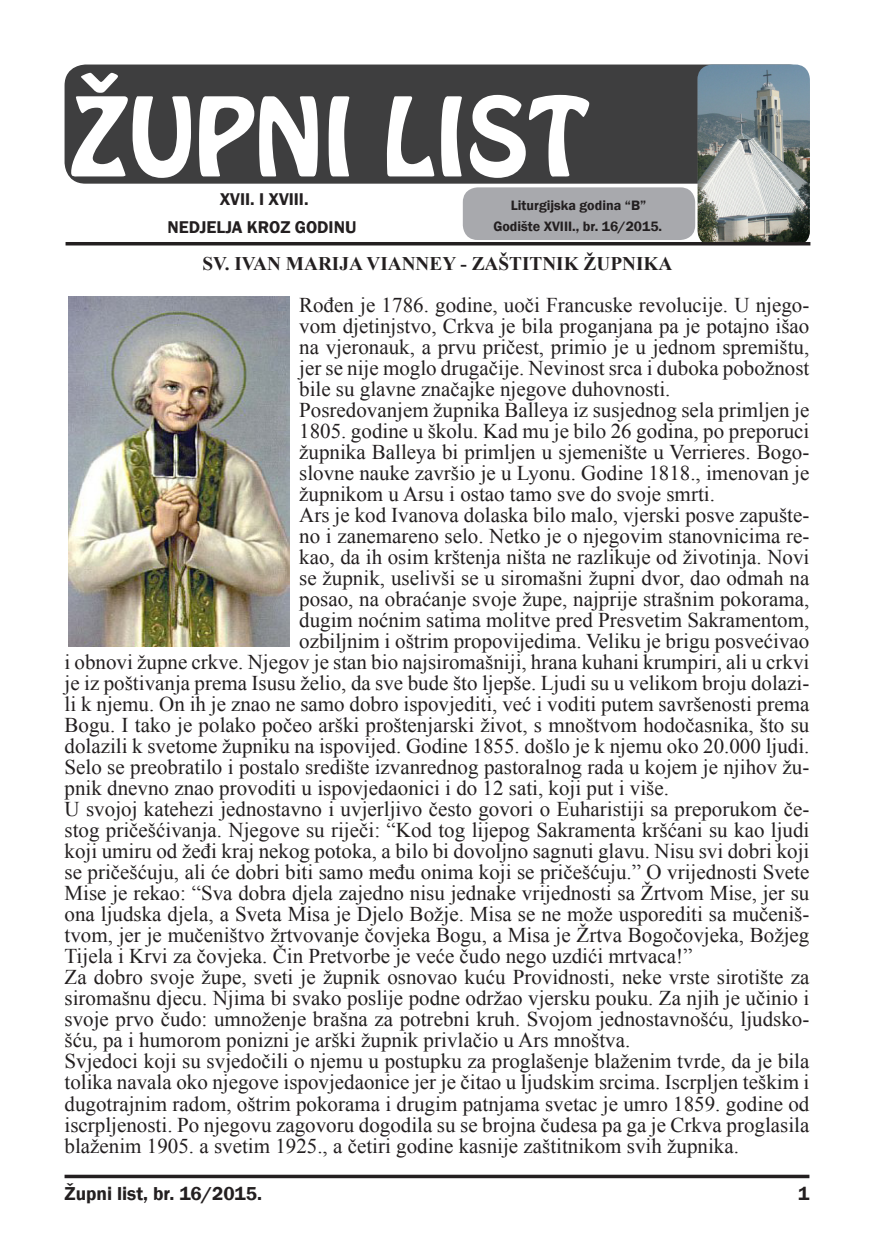
<style>
.page{position:relative;width:874px;height:1241px;background:#fff}
.page>*{position:absolute;margin:0;border:0;box-sizing:border-box;transform-origin:0 0}
.t1{font:96.25px "Hobo Std";color:#fff}
.t2{font:21px/21px "Times New Roman";color:#231f20;text-align:justify}
.t3{font:700 19.25px "Times New Roman";color:#231f20}
.Tekst{font:600 19.25px "Franklin Gothic";color:#231f20}
.Normalni_tekst{font:600 17.5px "Franklin Gothic";color:#231f20}
.Normalni_tekst-2{font:600 14px "Franklin Gothic";color:#231f20}
</style>
<div class="page">
<div style="left:462px;top:187px;width:232px;height:53px;background:#a8a9ad;border-radius:15px"></div>
<div style="left:64px;top:64px;width:745px;height:120px;background:#3e3e3f;border-radius:21px"></div>
<img style="left:697px;top:64px;width:112px;height:182px">
<hr style="left:64px;top:1174px;width:745px;height:3px;background:#231f20">
<hr style="left:65px;top:242px;width:745px;height:3px;background:#231f20">
<img style="left:68px;top:296px;width:221px;height:350px">
<p class="t1" style="left:70px;top:70px;width:521px">ŽUPNI LIST</p>
<p class="Normalni_tekst" style="left:220px;top:188px;width:90px">XVII. I XVIII.</p>
<p class="Normalni_tekst" style="left:167px;top:216px;width:190px">NEDJELJA KROZ GODINU</p>
<p class="Normalni_tekst-2" style="left:510px;top:197px;width:137px">Liturgijska godina “B”</p>
<p class="Normalni_tekst-2" style="left:493px;top:218px;width:170px">Godište XVIII., br. 16/2015.</p>
<p class="t3" style="left:202px;top:250px;width:471px">SV. IVAN MARIJA VIANNEY - ZAŠTITNIK ŽUPNIKA</p>
<p class="t2" style="left:299px;top:294px;width:511px">Rođen je 1786. godine, uoči Francuske revolucije. U njego&shy;vom djetinjstvo, Crkva je bila proganjana pa je potajno išao na vjeronauk, a prvu pričest, primio je u jednom spremištu, jer se nije moglo drugačije. Nevinost srca i duboka pobožnost bile su glavne značajke njegove duhovnosti.</p>
<p class="t2" style="left:299px;top:399px;width:511px">Posredovanjem župnika Balleya iz susjednog sela primljen je 1805. godine u školu. Kad mu je bilo 26 godina, po preporuci župnika Balleya bi primljen u sjemenište u Verrieres. Bogo&shy;slovne nauke završio je u Lyonu. Godine 1818., imenovan je župnikom u Arsu i ostao tamo sve do svoje smrti.</p>
<p class="t2" style="left:299px;top:504px;width:511px">Ars je kod Ivanova dolaska bilo malo, vjerski posve zapušte-</p>
<p class="t2" style="left:299px;top:525px;width:511px">no i zanemareno selo. Netko je o njegovim stanovnicima re-</p>
<p class="t2" style="left:299px;top:546px;width:511px">kao, da ih osim krštenja ništa ne razlikuje od životinja. Novi</p>
<p class="t2" style="left:299px;top:567px;width:511px">se župnik, uselivši se u siromašni župni dvor, dao odmah na</p>
<p class="t2" style="left:299px;top:588px;width:511px">posao, na obraćanje svoje župe, najprije strašnim pokorama,</p>
<p class="t2" style="left:299px;top:609px;width:511px">dugim noćnim satima molitve pred Presvetim Sakramentom,</p>
<p class="t2" style="left:299px;top:630px;width:511px">ozbiljnim i oštrim propovijedima. Veliku je brigu posvećivao</p>
<p class="t2" style="left:64px;top:651px;width:746px">i obnovi župne crkve. Njegov je stan bio najsiromašniji, hrana kuhani krumpiri, ali u crkvi</p>
<p class="t2" style="left:64px;top:672px;width:746px">je iz poštivanja prema Isusu želio, da sve bude što ljepše. Ljudi su u velikom broju dolazi-</p>
<p class="t2" style="left:64px;top:693px;width:746px">li k njemu. On ih je znao ne samo dobro ispovjediti, već i voditi putem savršenosti prema</p>
<p class="t2" style="left:64px;top:714px;width:746px">Bogu. I tako je polako počeo arški proštenjarski život, s mnoštvom hodočasnika, što su</p>
<p class="t2" style="left:64px;top:735px;width:746px">dolazili k svetome župniku na ispovijed. Godine 1855. došlo je k njemu oko 20.000 ljudi.</p>
<p class="t2" style="left:64px;top:756px;width:746px">Selo se preobratilo i postalo središte izvanrednog pastoralnog rada u kojem je njihov žu-</p>
<p class="t2" style="left:64px;top:777px;width:605px">pnik dnevno znao provoditi u ispovjedaonici i do 12 sati, koji put i više.</p>
<p class="t2" style="left:64px;top:798px;width:746px">U svojoj katehezi jednostavno i uvjerljivo često govori o Euharistiji sa preporukom če&shy;stog pričešćivanja. Njegove su riječi: “Kod tog lijepog Sakramenta kršćani su kao ljudi koji umiru od žeđi kraj nekog potoka, a bilo bi dovoljno sagnuti glavu. Nisu svi dobri koji se pričešćuju, ali će dobri biti samo među onima koji se pričešćuju.” O vrijednosti Svete Mise je rekao: “Sva dobra djela zajedno nisu jednake vrijednosti sa Žrtvom Mise, jer su ona ljudska djela, a Sveta Misa je Djelo Božje. Misa se ne može usporediti sa mučeniš&shy;tvom, jer je mučeništvo žrtvovanje čovjeka Bogu, a Misa je Žrtva Bogočovjeka, Božjeg Tijela i Krvi za čovjeka. Čin Pretvorbe je veće čudo nego uzdići mrtvaca!”</p>
<p class="t2" style="left:64px;top:966px;width:746px">Za dobro svoje župe, sveti je župnik osnovao kuću Providnosti, neke vrste sirotište za siromašnu djecu. Njima bi svako poslije podne održao vjersku pouku. Za njih je učinio i svoje prvo čudo: umnoženje brašna za potrebni kruh. Svojom jednostavnošću, ljudsko&shy;šću, pa i humorom ponizni je arški župnik privlačio u Ars mnoštva.</p>
<p class="t2" style="left:64px;top:1050px;width:746px">Svjedoci koji su svjedočili o njemu u postupku za proglašenje blaženim tvrde, da je bila tolika navala oko njegove ispovjedaonice jer je čitao u ljudskim srcima. Iscrpljen teškim i dugotrajnim radom, oštrim pokorama i drugim patnjama svetac je umro 1859. godine od iscrpljenosti. Po njegovu zagovoru dogodila su se brojna čudesa pa ga je Crkva proglasila blaženim 1905. a svetim 1925., a četiri godine kasnije zaštitnikom svih župnika.</p>
<p class="Tekst" style="left:64px;top:1181px;width:199px">Župni list, br. 16/2015.</p>
<p class="Tekst" style="left:797px;top:1181px;width:13px">1</p>
</div>
